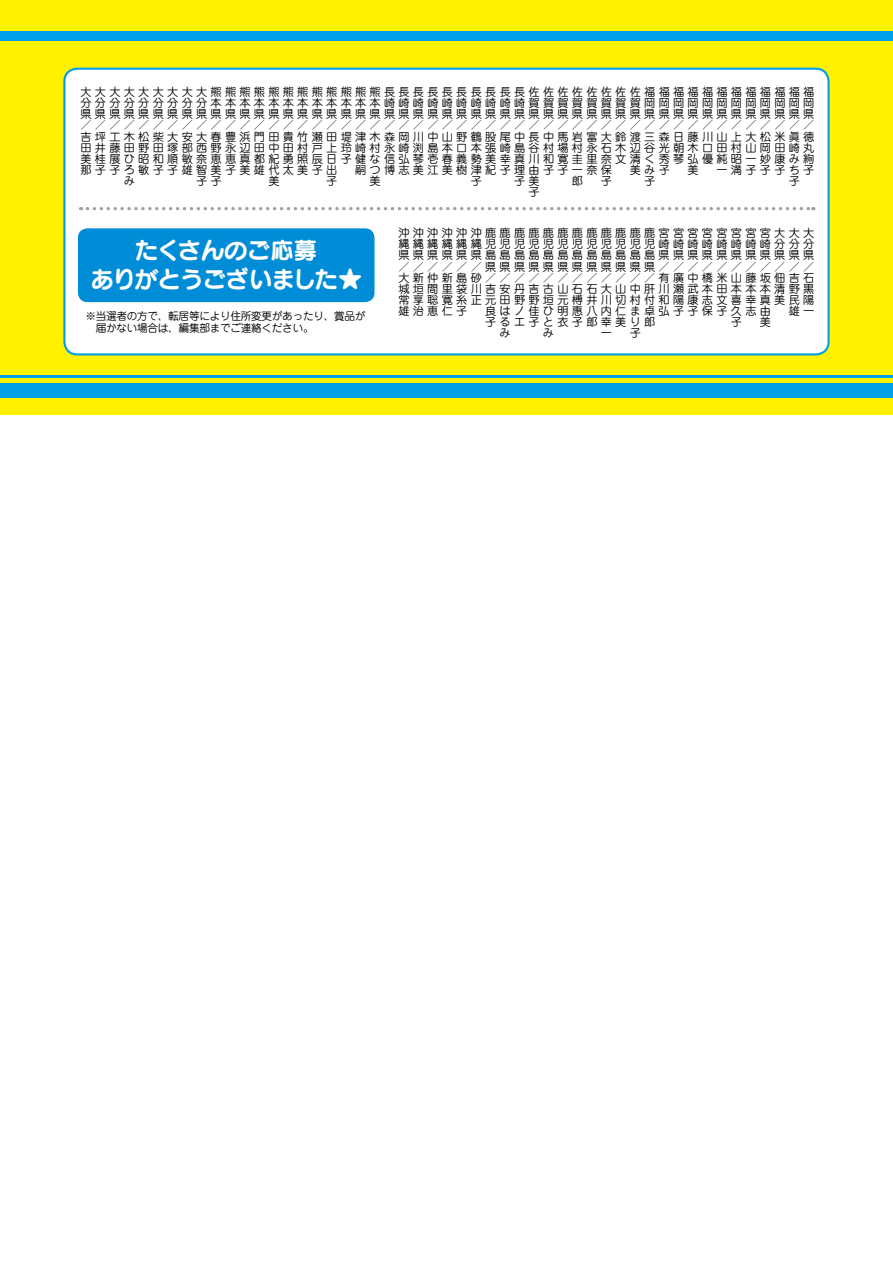
<style>
.page{position:relative;width:893px;height:1263px;background:#fff}
.page>*{position:absolute;margin:0;border:0;box-sizing:border-box;transform-origin:0 0}
.t1{font:23.4px/28.7px "Seurat Pro B";letter-spacing:-.02em;color:#fff;text-align:center}
.t2{font:11.1px/11.1px "Jun 201 Pro";color:#000;text-align:justify}
.t3{font:10.65px/12.8px "Jun 201 Pro";letter-spacing:-.025em;color:#000}
</style>
<div class="page">
<div style="left:0;top:0;width:893px;height:415px;background:#fff100"></div>
<div style="left:0;top:383px;width:893px;height:15px;background:#00a0e9"></div>
<hr style="left:0;top:375px;width:893px;height:2px;background:#00a0e9">
<div style="left:0;top:31px;width:893px;height:9px;background:#00a0e9"></div>
<div style="left:64px;top:69px;width:764px;height:285px;background:#fff;border-radius:13px"></div>
<div style="left:63px;top:68px;width:767px;height:287px;border:2px solid #00a0e9;border-radius:13px"></div>
<svg style="left:81px;top:207px;width:733px;height:3px"></svg>
<div style="left:78px;top:228px;width:296px;height:74px;background:#008cd6;border-radius:10px"></div>
<p class="t2" style="left:80px;top:85px;width:735px">大大大大大大大大大熊熊熊熊熊熊熊熊熊熊熊熊長長長長長長長長長長佐佐佐佐佐佐佐佐福福福福福福福福福福福福分分分分分分分分分本本本本本本本本本本本本崎崎崎崎崎崎崎崎崎崎賀賀賀賀賀賀賀賀岡岡岡岡岡岡岡岡岡岡岡岡県県県県県県県県県県県県県県県県県県県県県県県県県県県県県県県県県県県県県県県県県県県県県県県県県県県</p>
<p class="t2" style="left:80px;top:118px;width:735px">／／／／／／／／／／／／／／／／／／／／／／／／／／／／／／／／／／／／／／／／／／／／／／／／／／／</p>
<p class="t2" style="left:80px;top:130px;width:735px;text-align:left">吉坪工木松柴大安大春豊浜門田貴竹瀬田堤津木森岡川中山野鶴股尾中長中馬岩富大鈴渡三森日<br>田井藤田野田塚部西野永辺田中田村戸上玲崎村永崎渕島本口本張崎島谷村場村永石木辺谷光朝木口田村山岡田崎丸美桂展ひ昭和順敏奈恵恵真都紀勇照辰日<br>那子子ろ敏子子雄智美子美雄代太美子出</p>
<p class="t2" style="left:688px;top:130px;width:128px">藤川山上大松米眞徳</p>
<p class="t2" style="left:688px;top:163px;width:12px">美</p>
<p class="t2" style="left:789px;top:163px;width:27px;text-indent:-72px">一満子子子ち子子</p>
<p class="t2" style="left:659px;top:152px;width:157px">秀琴弘優純昭一妙康み絢</p>
<p class="t2" style="left:341px;top:152px;width:314px">子健な信弘琴壱春義勢美幸真川和寛圭里奈文清く</p>
<p class="t2" style="left:355px;top:163px;width:258px">嗣つ博志美江美樹津紀子理由子子一奈保</p>
<p class="t2" style="left:370px;top:174px;width:12px">美</p>
<p class="t2" style="left:471px;top:174px;width:12px">子</p>
<p class="t2" style="left:514px;top:174px;width:27px;text-align:right">子美子</p>
<p class="t2" style="left:572px;top:174px;width:12px">郎</p>
<p class="t2" style="left:601px;top:174px;width:12px">子</p>
<p class="t2" style="left:630px;top:163px;width:41px;text-align:center">美み子子</p>
<p class="t2" style="left:124px;top:174px;width:12px">み</p>
<p class="t2" style="left:196px;top:174px;width:27px">子子</p>
<p class="t2" style="left:268px;top:174px;width:12px">美</p>
<p class="t2" style="left:326px;top:174px;width:12px">子</p>
<h1 class="t1" style="left:91px;top:235px;width:273px">たくさんのご応募<br>ありがとうございました★</h1>
<p class="t3" style="left:85px;top:308px;width:282px">※当選者の方で、転居等により住所変更があったり、賞品が　届かない場合は、編集部までご連絡ください。</p>
<p class="t2" style="left:398px;top:226px;width:417px">沖沖沖沖沖沖鹿鹿鹿鹿鹿鹿鹿鹿鹿鹿鹿鹿宮宮宮宮宮宮宮宮大大大縄縄縄縄縄縄児児児児児児児児児児児児崎崎崎崎崎崎崎崎分分分県県県県県県島島島島島島島島島島島島県県県県県県県県県県県</p>
<p class="t2" style="left:398px;top:260px;width:417px">／／／／／／県県県県県県県県県県県県／／／／／／／／／／／</p>
<p class="t2" style="left:398px;top:271px;width:417px">大新仲新島砂／／／／／／／／／／／／有廣中橋米山藤坂佃吉石城垣間里袋川吉安丹吉古山石石大山中肝川瀬武本田本本本清野黒常享聡寛糸正元田野野垣元榑井川切村付和陽康志文喜幸真美民陽雄治恵仁子</p>
<p class="t2" style="left:543px;top:299px;width:228px;line-height:22.4px;text-indent:-14px">佳ひ明惠八内仁ま卓弘子子保子久志由み</p>
<p class="t2" style="left:789px;top:304px;width:27px">雄一</p>
<p class="t2" style="left:485px;top:304px;width:39px">良はノ</p>
<p class="t2" style="left:485px;top:315px;width:155px">子るエ子と衣子郎幸美り</p>
<p class="t2" style="left:500px;top:326px;width:12px">み</p>
<p class="t2" style="left:644px;top:315px;width:12px">郎</p>
<p class="t2" style="left:731px;top:315px;width:12px">子</p>
<p class="t2" style="left:760px;top:315px;width:12px">美</p>
<p class="t2" style="left:601px;top:327px;width:12px">一</p>
<p class="t2" style="left:630px;top:327px;width:12px">子</p>
</div>
